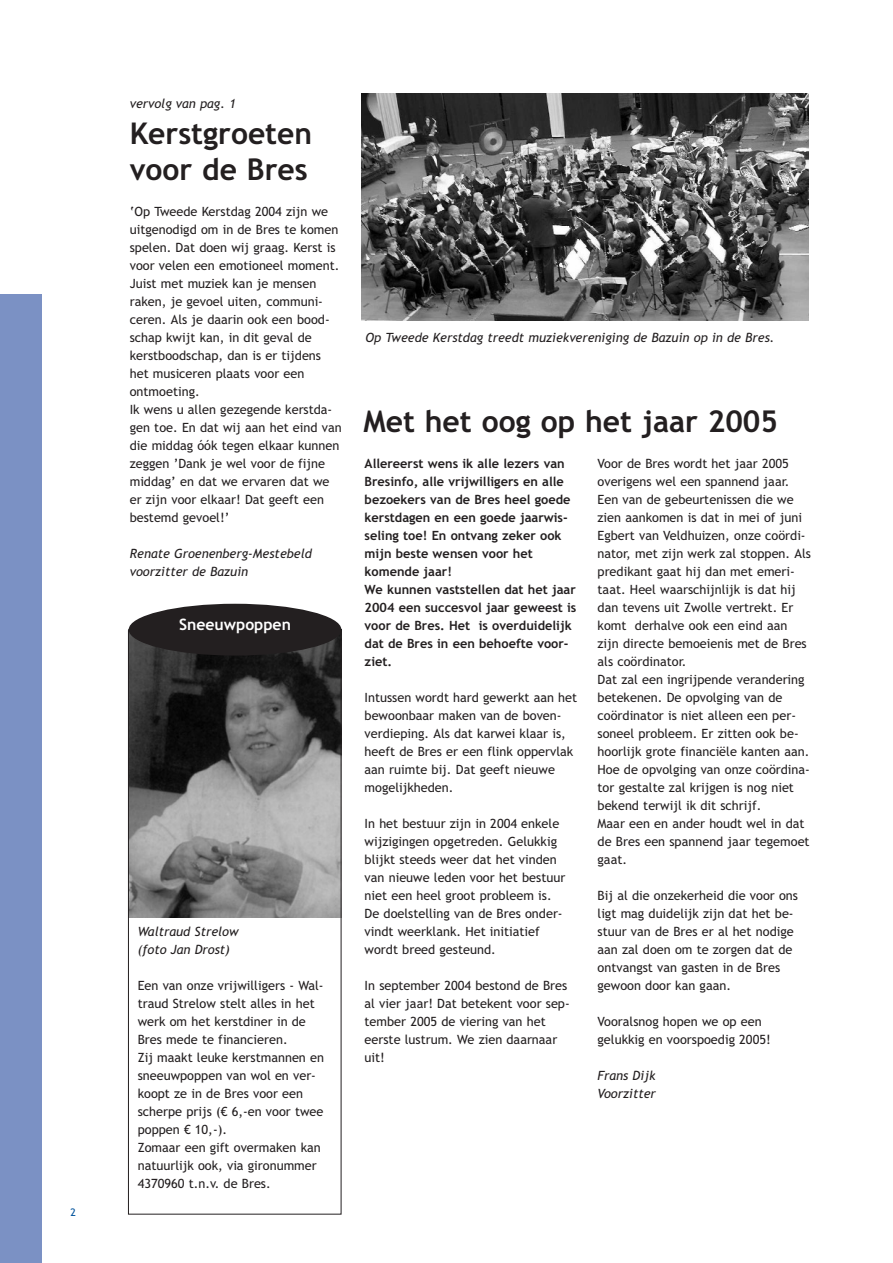
<style>
.page{position:relative;width:893px;height:1263px;background:#fff}
.page>*{position:absolute;margin:0;border:0;box-sizing:border-box;transform-origin:0 0}
.t1{font:700 30px/36px "Trebuchet MS";color:#231f20}
.t2{font:700 15.75px "Trebuchet MS";color:#fff}
.t3{font:12.75px/18px "Trebuchet MS";color:#231f20}
.t4{font:700 12.75px/18px "Trebuchet MS";color:#231f20}
.t5{font:italic 12.75px/18px "Trebuchet MS";color:#231f20}
.t6{font:10.5px "Trebuchet MS";color:#01529b}
</style>
<div class="page">
<div style="left:0;top:294px;width:42px;height:969px;background:#7b91c4"></div>
<img style="left:130px;top:634px;width:209px;height:284px">
<div style="left:128px;top:630px;width:213px;height:585px;border:1px solid #231f20"></div>
<div style="left:129px;top:604px;width:212px;height:52px;background:#231f20;border-radius:50%"></div>
<img style="left:362px;top:94px;width:446px;height:227px">
<p class="t6" style="left:70px;top:1209px;width:7px">2</p>
<p class="t5" style="left:130px;top:96px;width:108px">vervolg van pag. 1</p>
<h1 class="t1" style="left:130px;top:118px;width:184px">Kerstgroeten voor de Bres</h1>
<p class="t3" style="left:130px;top:204px;width:213px">‘Op Tweede Kerstdag 2004 zijn we uitgenodigd om in de Bres te komen spelen. Dat doen wij graag. Kerst is voor velen een emotioneel moment.<br>Juist met muziek kan je mensen raken, je gevoel uiten, communi&shy;ceren. Als je daarin ook een bood&shy;schap kwijt kan, in dit geval de kerstboodschap, dan is er tijdens het musiceren plaats voor een ontmoeting.<br>Ik wens u allen gezegende kerstda&shy;gen toe. En dat wij aan het eind van die middag óók tegen elkaar kunnen zeggen ’Dank je wel voor de fijne middag’ en dat we ervaren dat we er zijn voor elkaar! Dat geeft een bestemd gevoel!’</p>
<p class="t5" style="left:130px;top:546px;width:184px">Renate Groenenberg-Mestebeld voorzitter de Bazuin</p>
<p class="t2" style="left:179px;top:618px;width:113px">Sneeuwpoppen</p>
<p class="t5" style="left:138px;top:924px;width:102px">Waltraud Strelow (foto Jan Drost)</p>
<p class="t3" style="left:138px;top:978px;width:188px">Een van onze vrijwilligers - Wal&shy;traud Strelow stelt alles in het werk om het kerstdiner in de<br>Bres mede te financieren.<br>Zij maakt leuke kerstmannen en sneeuwpoppen van wol en ver&shy;koopt ze in de Bres voor een scherpe prijs (€ 6,-en voor twee poppen € 10,-).<br>Zomaar een gift overmaken kan natuurlijk ook, via gironummer<br>4370960 t.n.v. de Bres.</p>
<p class="t5" style="left:365px;top:330px;width:410px">Op Tweede Kerstdag treedt muziekvereniging de Bazuin op in de Bres.</p>
<h1 class="t1" style="left:363px;top:406px;width:416px">Met het oog op het jaar 2005</h1>
<p class="t4" style="left:364px;top:456px;width:213px">Allereerst wens ik alle lezers van<br>Bresinfo, alle vrijwilligers en alle bezoekers van de Bres heel goede kerstdagen en een goede jaarwis&shy;seling toe! En ontvang zeker ook mijn beste wensen voor het komende jaar!<br>We kunnen vaststellen dat het jaar<br>2004 een succesvol jaar geweest is voor de Bres. Het is overduidelijk dat de Bres in een behoefte voor&shy;ziet.</p>
<p class="t3" style="left:364px;top:690px;width:214px">Intussen wordt hard gewerkt aan het bewoonbaar maken van de boven&shy;verdieping. Als dat karwei klaar is, heeft de Bres er een flink oppervlak aan ruimte bij. Dat geeft nieuwe mogelijkheden.</p>
<p class="t3" style="left:364px;top:816px;width:202px">In het bestuur zijn in 2004 enkele wijzigingen opgetreden. Gelukkig blijkt steeds weer dat het vinden van nieuwe leden voor het bestuur niet een heel groot probleem is.<br>De doelstelling van de Bres onder&shy;vindt weerklank. Het initiatief wordt breed gesteund.</p>
<p class="t3" style="left:364px;top:978px;width:207px">In september 2004 bestond de Bres al vier jaar! Dat betekent voor sep&shy;tember 2005 de viering van het eerste lustrum. We zien daarnaar uit!</p>
<p class="t3" style="left:597px;top:456px;width:215px">Voor de Bres wordt het jaar 2005 overigens wel een spannend jaar.<br>Een van de gebeurtenissen die we zien aankomen is dat in mei of juni<br>Egbert van Veldhuizen, onze coördi&shy;nator, met zijn werk zal stoppen. Als predikant gaat hij dan met emeri&shy;taat. Heel waarschijnlijk is dat hij dan tevens uit Zwolle vertrekt. Er komt derhalve ook een eind aan zijn directe bemoeienis met de Bres als coördinator.<br>Dat zal een ingrijpende verandering betekenen. De opvolging van de coördinator is niet alleen een per&shy;soneel probleem. Er zitten ook be&shy;hoorlijk grote financiële kanten aan.<br>Hoe de opvolging van onze coördina&shy;tor gestalte zal krijgen is nog niet bekend terwijl ik dit schrijf.<br>Maar een en ander houdt wel in dat de Bres een spannend jaar tegemoet gaat.</p>
<p class="t3" style="left:597px;top:888px;width:202px">Bij al die onzekerheid die voor ons ligt mag duidelijk zijn dat het be&shy;stuur van de Bres er al het nodige aan zal doen om te zorgen dat de ontvangst van gasten in de Bres gewoon door kan gaan.</p>
<p class="t3" style="left:597px;top:1014px;width:175px">Vooralsnog hopen we op een gelukkig en voorspoedig 2005!</p>
<p class="t5" style="left:597px;top:1068px;width:60px">Frans Dijk<br>Voorzitter</p>
</div>
